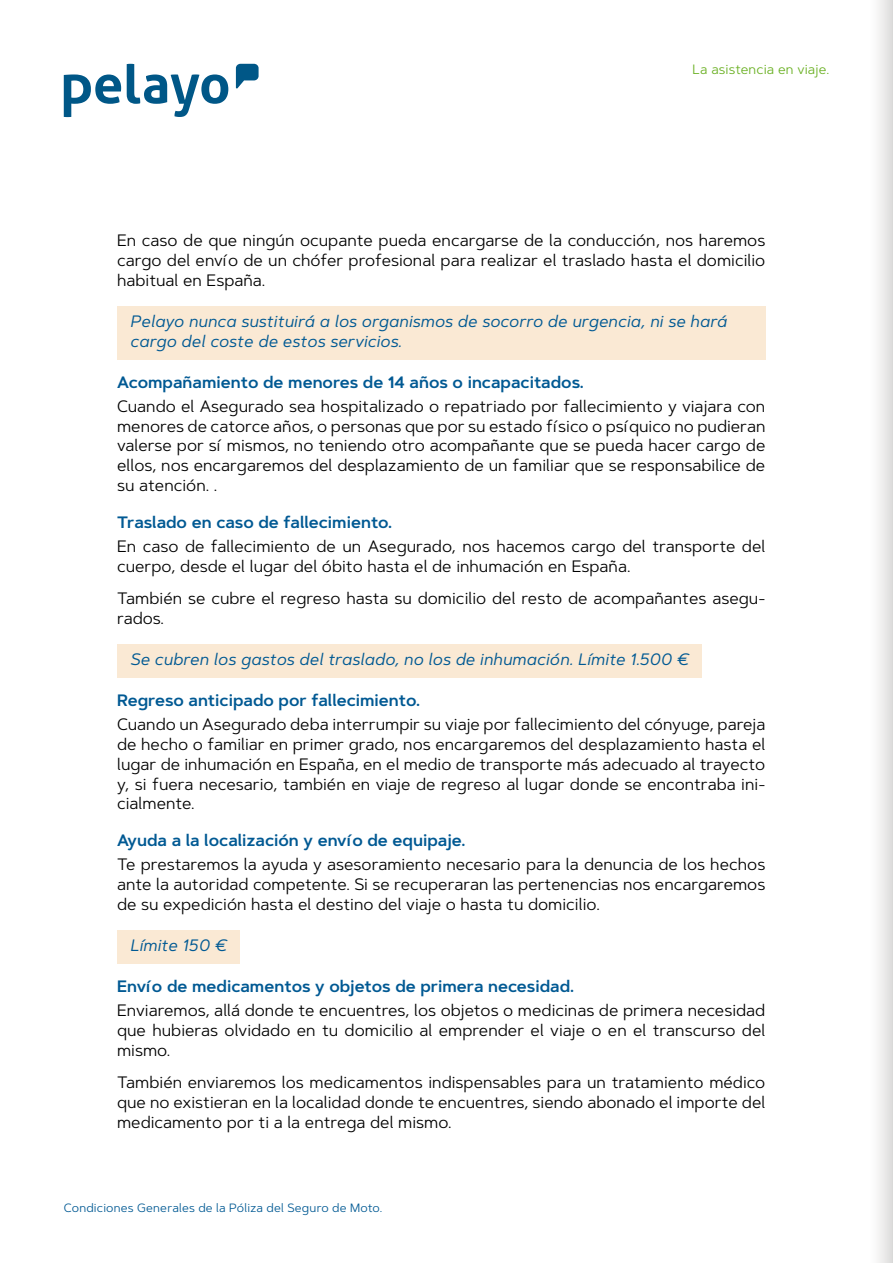
<style>
.page{position:relative;width:893px;height:1263px;background:#fff}
.page>*{position:absolute;margin:0;border:0;box-sizing:border-box;transform-origin:0 0}
.Base{font:16.5px/19.8px "Artegra Sans";color:#000;text-align:justify}
.T3{font:600 16.5px "Artegra Sans";color:#005993}
.Resaltado_caja_piel{font:italic 16.5px/19.8px "Artegra Sans";color:#005993}
.Resaltado_caja_piel_CORTA{font:italic 16.5px "Artegra Sans";color:#005993}
.t1{font:13.5px "Artegra Sans";letter-spacing:.01em;color:#6ab023}
.t2{font:12px "Artegra Sans";letter-spacing:.02em;color:#005993}
</style>
<div class="page">
<svg style="left:64px;top:74px;width:57px;height:43px"></svg>
<svg style="left:127px;top:64px;width:101px;height:53px"></svg>
<svg style="left:236px;top:64px;width:23px;height:25px"></svg>
<div style="left:117px;top:306px;width:648px;height:53px;background:#fae9d4"></div>
<div style="left:117px;top:644px;width:585px;height:34px;background:#fae9d4"></div>
<div style="left:117px;top:930px;width:123px;height:34px;background:#fae9d4"></div>
<div style="left:853px;top:0;width:40px;height:1263px;background:linear-gradient(to right,#fff,#e5e4e4)"></div>
<hr style="left:892px;top:0;width:1px;height:1263px;background:#d9d9d8">
<p class="t1" style="left:693px;top:60px;width:138px">La asistencia en viaje.</p>
<p class="Base" style="left:117px;top:230px;width:650px">En caso de que ningún ocupante pueda encargarse de la conducción, nos haremos cargo del envío de un chófer profesional para realizar el traslado hasta el domicilio habitual en España.</p>
<p class="Resaltado_caja_piel" style="left:130px;top:311px;width:599px">Pelayo nunca sustituirá a los organismos de socorro de urgencia, ni se hará cargo del coste de estos servicios.</p>
<p class="T3" style="left:117px;top:370px;width:468px">Acompañamiento de menores de 14 años o incapacitados.</p>
<p class="Base" style="left:117px;top:396px;width:650px">Cuando el Asegurado sea hospitalizado o repatriado por fallecimiento y viajara con menores de catorce años, o personas que por su estado físico o psíquico no pudieran valerse por sí mismos, no teniendo otro acompañante que se pueda hacer cargo de ellos, nos encargaremos del desplazamiento de un familiar que se responsabilice de su atención. .</p>
<p class="T3" style="left:117px;top:510px;width:277px">Traslado en caso de fallecimiento.</p>
<p class="Base" style="left:117px;top:536px;width:650px">En caso de fallecimiento de un Asegurado, nos hacemos cargo del transporte del cuerpo, desde el lugar del óbito hasta el de inhumación en España.</p>
<p class="Base" style="left:117px;top:588px;width:650px">También se cubre el regreso hasta su domicilio del resto de acompañantes asegu&shy;rados.</p>
<p class="Resaltado_caja_piel_CORTA" style="left:130px;top:648px;width:561px">Se cubren los gastos del traslado, no los de inhumación. Límite 1.500 €</p>
<p class="T3" style="left:117px;top:688px;width:305px">Regreso anticipado por fallecimiento.</p>
<p class="Base" style="left:117px;top:714px;width:650px">Cuando un Asegurado deba interrumpir su viaje por fallecimiento del cónyuge, pareja de hecho o familiar en primer grado, nos encargaremos del desplazamiento hasta el lugar de inhumación en España, en el medio de transporte más adecuado al trayecto y, si fuera necesario, también en viaje de regreso al lugar donde se encontraba ini&shy;cialmente.</p>
<p class="T3" style="left:117px;top:828px;width:350px">Ayuda a la localización y envío de equipaje.</p>
<p class="Base" style="left:117px;top:854px;width:650px">Te prestaremos la ayuda y asesoramiento necesario para la denuncia de los hechos ante la autoridad competente. Si se recuperaran las pertenencias nos encargaremos de su expedición hasta el destino del viaje o hasta tu domicilio.</p>
<p class="Resaltado_caja_piel_CORTA" style="left:130px;top:934px;width:99px">Límite 150 €</p>
<p class="T3" style="left:117px;top:974px;width:459px">Envío de medicamentos y objetos de primera necesidad.</p>
<p class="Base" style="left:117px;top:1000px;width:650px">Enviaremos, allá donde te encuentres, los objetos o medicinas de primera necesidad que hubieras olvidado en tu domicilio al emprender el viaje o en el transcurso del mismo.</p>
<p class="Base" style="left:117px;top:1072px;width:650px">También enviaremos los medicamentos indispensables para un tratamiento médico que no existieran en la localidad donde te encuentres, siendo abonado el importe del medicamento por ti a la entrega del mismo.</p>
<p class="t2" style="left:64px;top:1200px;width:320px">Condiciones Generales de la Póliza del Seguro de Moto.</p>
</div>
